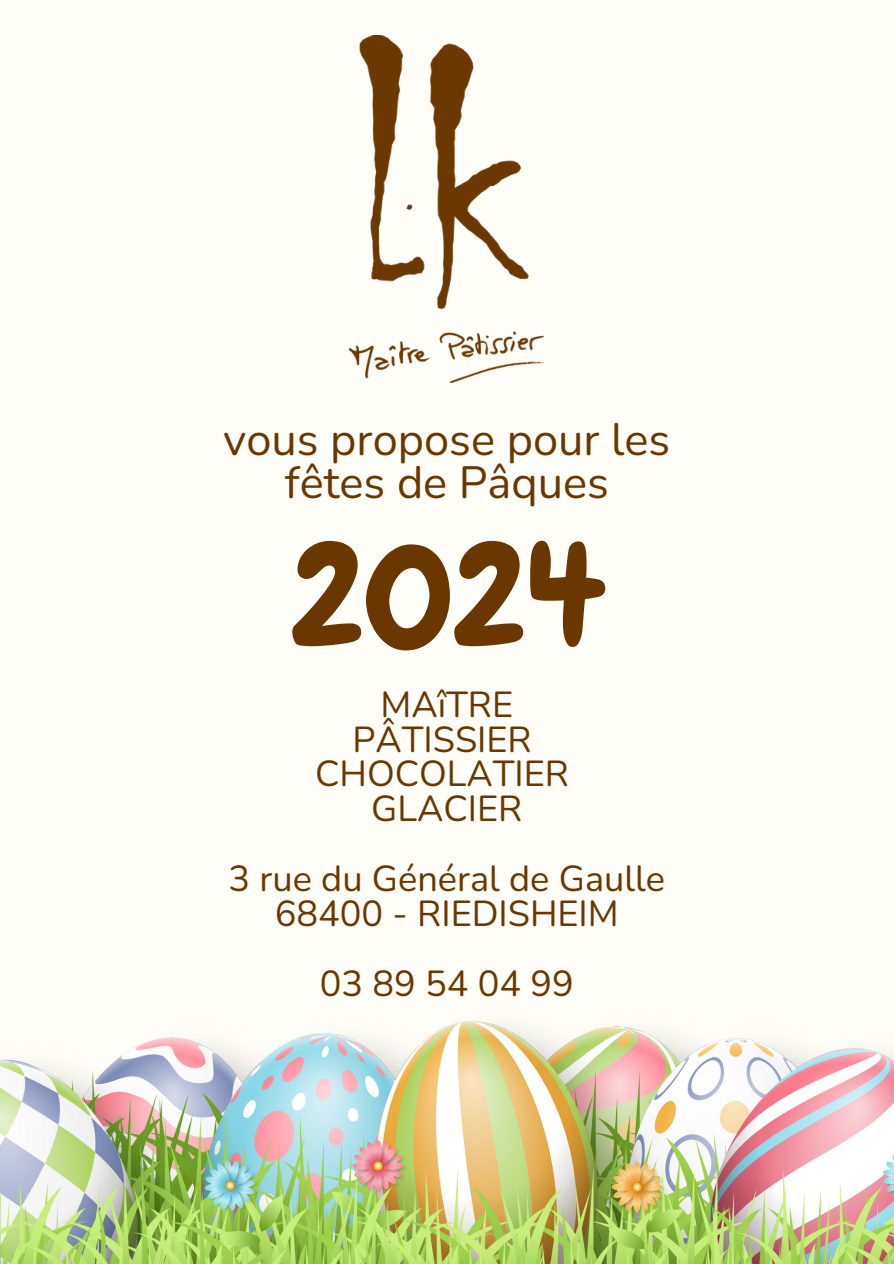
<style>
.page{position:relative;width:894px;height:1264px;background:#fff}
.page>*{position:absolute;margin:0;border:0;box-sizing:border-box;transform-origin:0 0}
.t1{font:144.15px "Chewy";color:#6a3700}
.t2{font:45.15px/43.8px "Nunito";color:#6a3700;text-align:center}
.t3{font:36.15px "Nunito";color:#6a3700}
</style>
<div class="page">
<div style="left:0;top:0;width:893px;height:1263px;background:#fffdf8"></div>
<img style="left:0;top:1021px;width:893px;height:242px">
<img style="left:350px;top:36px;width:193px;height:346px">
<p class="t2" style="left:223px;top:418px;width:448px">vous propose pour les fêtes de Pâques</p>
<h1 class="t1" style="left:291px;top:504px;width:313px">2024</h1>
<p class="t3" style="left:380px;top:680px;width:134px">MAîTRE</p>
<p class="t3" style="left:352px;top:715px;width:181px">PÂTISSIER</p>
<p class="t3" style="left:315px;top:749px;width:255px">CHOCOLATIER</p>
<p class="t3" style="left:371px;top:784px;width:152px">GLACIER</p>
<p class="t3" style="left:228px;top:854px;width:438px">3 rue du Général de Gaulle</p>
<p class="t3" style="left:275px;top:889px;width:345px">68400 - RIEDISHEIM</p>
<p class="t3" style="left:319px;top:959px;width:255px">03 89 54 04 99</p>
</div>
